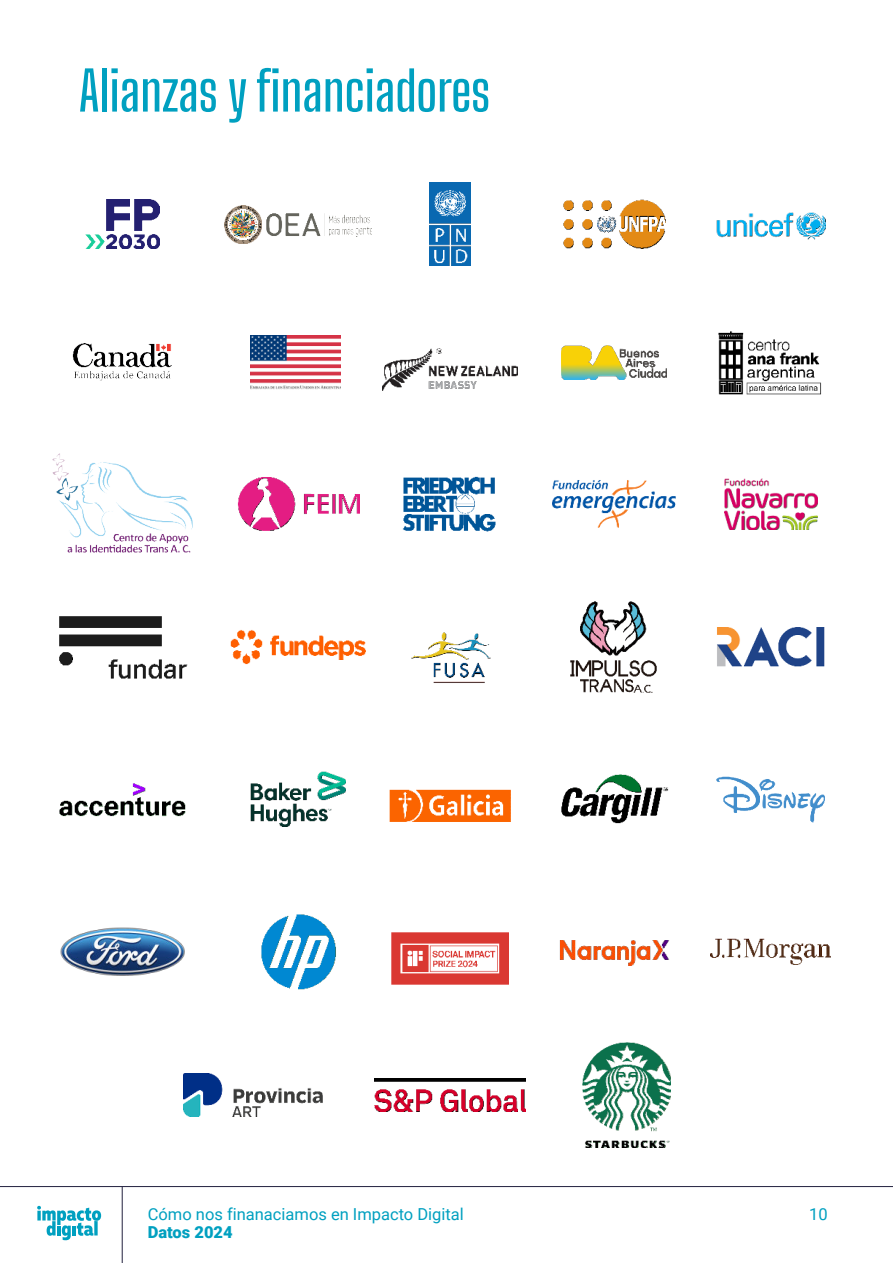
<style>
.page{position:relative;width:893px;height:1263px;background:#fff}
.page>*{position:absolute;margin:0;border:0;box-sizing:border-box;transform-origin:0 0}
.t1{font:100 54px "Big Shoulders Display";color:#00a0c0}
.t2{font:16.5px "Roboto";color:#00a0c0}
.t3{font:900 16.5px "Roboto";color:#00a0c0}
</style>
<div class="page">
<img style="left:563px;top:200px;width:103px;height:49px">
<img style="left:225px;top:205px;width:147px;height:38px">
<img style="left:85px;top:200px;width:74px;height:49px">
<img style="left:429px;top:182px;width:41px;height:84px">
<img style="left:250px;top:335px;width:90px;height:55px">
<img style="left:382px;top:348px;width:135px;height:42px">
<img style="left:72px;top:343px;width:100px;height:38px">
<svg style="left:37px;top:1206px;width:64px;height:34px"></svg>
<img style="left:717px;top:212px;width:108px;height:28px">
<img style="left:561px;top:345px;width:105px;height:35px">
<img style="left:718px;top:331px;width:104px;height:64px">
<img style="left:52px;top:453px;width:141px;height:100px">
<img style="left:237px;top:477px;width:122px;height:54px">
<img style="left:402px;top:476px;width:94px;height:56px">
<img style="left:552px;top:480px;width:124px;height:48px">
<img style="left:724px;top:478px;width:93px;height:51px">
<img style="left:231px;top:629px;width:134px;height:36px">
<img style="left:59px;top:616px;width:128px;height:63px">
<img style="left:411px;top:632px;width:80px;height:51px">
<img style="left:570px;top:601px;width:87px;height:92px">
<img style="left:717px;top:627px;width:108px;height:40px">
<img style="left:250px;top:771px;width:96px;height:56px">
<img style="left:59px;top:783px;width:127px;height:34px">
<img style="left:389px;top:789px;width:122px;height:33px">
<img style="left:561px;top:774px;width:108px;height:50px">
<img style="left:60px;top:928px;width:124px;height:47px">
<img style="left:717px;top:776px;width:107px;height:47px">
<img style="left:261px;top:914px;width:75px;height:75px">
<img style="left:391px;top:932px;width:117px;height:53px">
<img style="left:559px;top:940px;width:110px;height:26px">
<img style="left:710px;top:939px;width:121px;height:25px">
<img style="left:184px;top:1073px;width:139px;height:43px">
<img style="left:374px;top:1078px;width:151px;height:33px">
<img style="left:582px;top:1042px;width:88px;height:105px">
<hr style="left:0;top:1186px;width:893px;height:1px;background:#22213e">
<hr style="left:122px;top:1186px;width:1px;height:77px;background:#22213e">
<h1 class="t1" style="left:79px;top:54px;width:413px">Alianzas y financiadores</h1>
<p class="t2" style="left:148px;top:1207px;width:318px">Cómo nos finanaciamos en Impacto Digital</p>
<p class="t3" style="left:148px;top:1225px;width:86px">Datos 2024</p>
<p class="t2" style="left:809px;top:1207px;width:20px">10</p>
</div>
